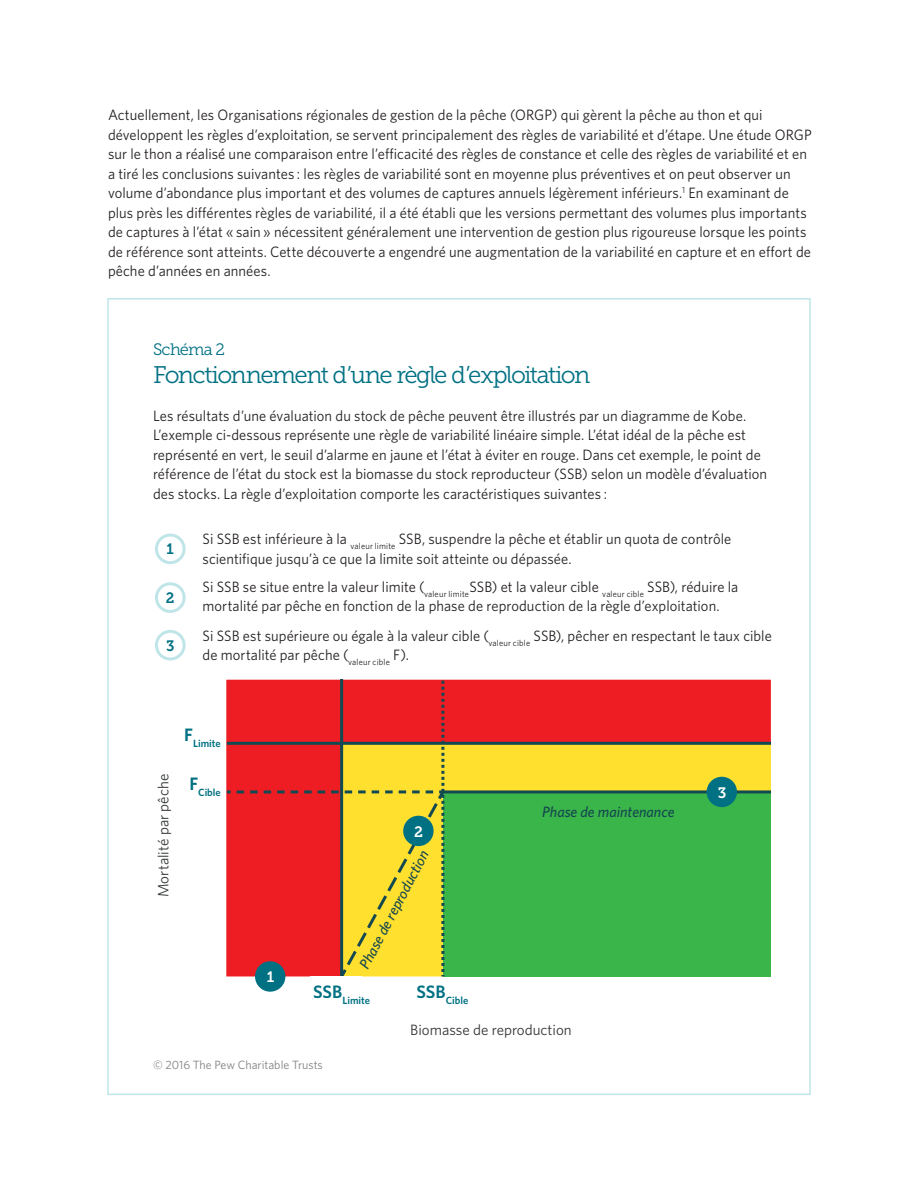
<style>
.page{position:relative;width:918px;height:1188px;background:#fff}
.page>*{position:absolute;margin:0;border:0;box-sizing:border-box;transform-origin:0 0}
.HED{font:24px "Museo Slab 300";letter-spacing:-.065em;color:#007183}
.Figure{font:16.5px "Museo Slab 300";letter-spacing:-.045em;color:#007183}
.Body{font:15px/19.5px "Whitney";letter-spacing:.005em;color:#231f20}
.t1{font:15px "Whitney";color:#343637}
.t2{font:italic 500 15px "Whitney";color:#14474f}
.Body-2{font:15px "Museo Slab 700";color:#007183}
.t3{font:15px "Museo Slab 700";color:#fff}
.Source{font:12px "Whitney";color:#808285}
.t4{font:600 10.5px "Whitney";color:#007183}
</style>
<div class="page">
<div style="left:155px;top:534px;width:31px;height:30px;border:3px solid #bfe5e9;border-radius:50%"></div>
<div style="left:155px;top:630px;width:31px;height:31px;border:3px solid #bfe5e9;border-radius:50%"></div>
<div style="left:155px;top:582px;width:31px;height:31px;border:3px solid #bfe5e9;border-radius:50%"></div>
<svg style="left:226px;top:680px;width:545px;height:296px;background:#82963c"></svg>
<hr style="left:227px;top:742px;width:544px;height:3px;background:#134951">
<svg style="left:227px;top:790px;width:4px;height:3px"></svg>
<svg style="left:237px;top:680px;width:210px;height:301px;background:#e7672b"></svg>
<hr style="left:443px;top:790px;width:328px;height:3px;background:#134951">
<div style="left:310px;top:976px;width:52px;height:6px;background:#fff"></div>
<div style="left:255px;top:961px;width:30px;height:31px;background:#007183;border-radius:50%"></div>
<div style="left:707px;top:777px;width:30px;height:30px;background:#007183;border-radius:50%"></div>
<div style="left:403px;top:816px;width:31px;height:30px;background:#007183;border-radius:50%"></div>
<p class="Body" style="left:108px;top:105px;width:705px">Actuellement, les Organisations régionales de gestion de la pêche (ORGP) qui gèrent la pêche au thon et qui développent les règles d’exploitation, se servent principalement des règles de variabilité et d’étape. Une étude ORGP sur le thon a réalisé une comparaison entre l’efficacité des règles de constance et celle des règles de variabilité et en a tiré les conclusions suivantes : les règles de variabilité sont en moyenne plus préventives et on peut observer un volume d’abondance plus important et des volumes de captures annuels légèrement inférieurs.<sup>1</sup> En examinant de plus près les différentes règles de variabilité, il a été établi que les versions permettant des volumes plus importants de captures à l’état « sain » nécessitent généralement une intervention de gestion plus rigoureuse lorsque les points de référence sont atteints. Cette découverte a engendré une augmentation de la variabilité en capture et en effort de pêche d’années en années.</p>
<p class="Figure" style="left:153px;top:340px;width:73px">Schéma 2</p>
<p class="HED" style="left:153px;top:362px;width:439px">Fonctionnement d’une règle d’exploitation</p>
<p class="Body" style="left:153px;top:405px;width:616px">Les résultats d’une évaluation du stock de pêche peuvent être illustrés par un diagramme de Kobe.<br>L’exemple ci-dessous représente une règle de variabilité linéaire simple. L’état idéal de la pêche est représenté en vert, le seuil d’alarme en jaune et l’état à éviter en rouge. Dans cet exemple, le point de référence de l’état du stock est la biomasse du stock reproducteur (SSB) selon un modèle d’évaluation des stocks. La règle d’exploitation comporte les caractéristiques suivantes :</p>
<p class="Body-2" style="left:167px;top:541px;width:9px">1</p>
<p class="Body-2" style="left:166px;top:589px;width:10px">2</p>
<p class="Body-2" style="left:166px;top:637px;width:10px">3</p>
<p class="Body" style="left:203px;top:529px;width:530px">Si SSB est inférieure à la <sub>valeur</sub> <sub>limite</sub> SSB, suspendre la pêche et établir un quota de contrôle scientifique jusqu’à ce que la limite soit atteinte ou dépassée.</p>
<p class="Body" style="left:203px;top:576px;width:537px">Si SSB se situe entre la valeur limite (<sub>valeur</sub> <sub>limite</sub>SSB) et la valeur cible <sub>valeur</sub> <sub>cible</sub> SSB), réduire la mortalité par pêche en fonction de la phase de reproduction de la règle d’exploitation.</p>
<p class="Body" style="left:203px;top:625px;width:571px">Si SSB est supérieure ou égale à la valeur cible (<sub>valeur</sub> <sub>cible</sub> SSB), pêcher en respectant le taux cible de mortalité par pêche (<sub>valeur</sub> <sub>cible</sub> F).</p>
<p class="t1" style="left:153px;top:897px;width:125px;rotate:-90deg">Mortalité par pêche</p>
<p class="t4" style="left:184px;top:737px;width:38px"><sup>F</sup>Limite</p>
<p class="t4" style="left:189px;top:785px;width:33px"><sup>F</sup>Cible</p>
<p class="t3" style="left:267px;top:968px;width:9px">1</p>
<p class="t3" style="left:414px;top:823px;width:10px">2</p>
<p class="t2" style="left:354px;top:963px;width:133px;rotate:-62deg">Phase de reproduction</p>
<p class="t4" style="left:313px;top:993px;width:59px"><sup>SSB</sup>Limite</p>
<p class="t4" style="left:416px;top:993px;width:53px"><sup>SSB</sup>Cible</p>
<p class="t2" style="left:542px;top:802px;width:134px">Phase de maintenance</p>
<p class="t1" style="left:410px;top:1020px;width:163px">Biomasse de reproduction</p>
<p class="t3" style="left:718px;top:784px;width:10px">3</p>
<p class="Source" style="left:153px;top:1057px;width:171px">© 2016 The Pew Charitable Trusts</p>
</div>
